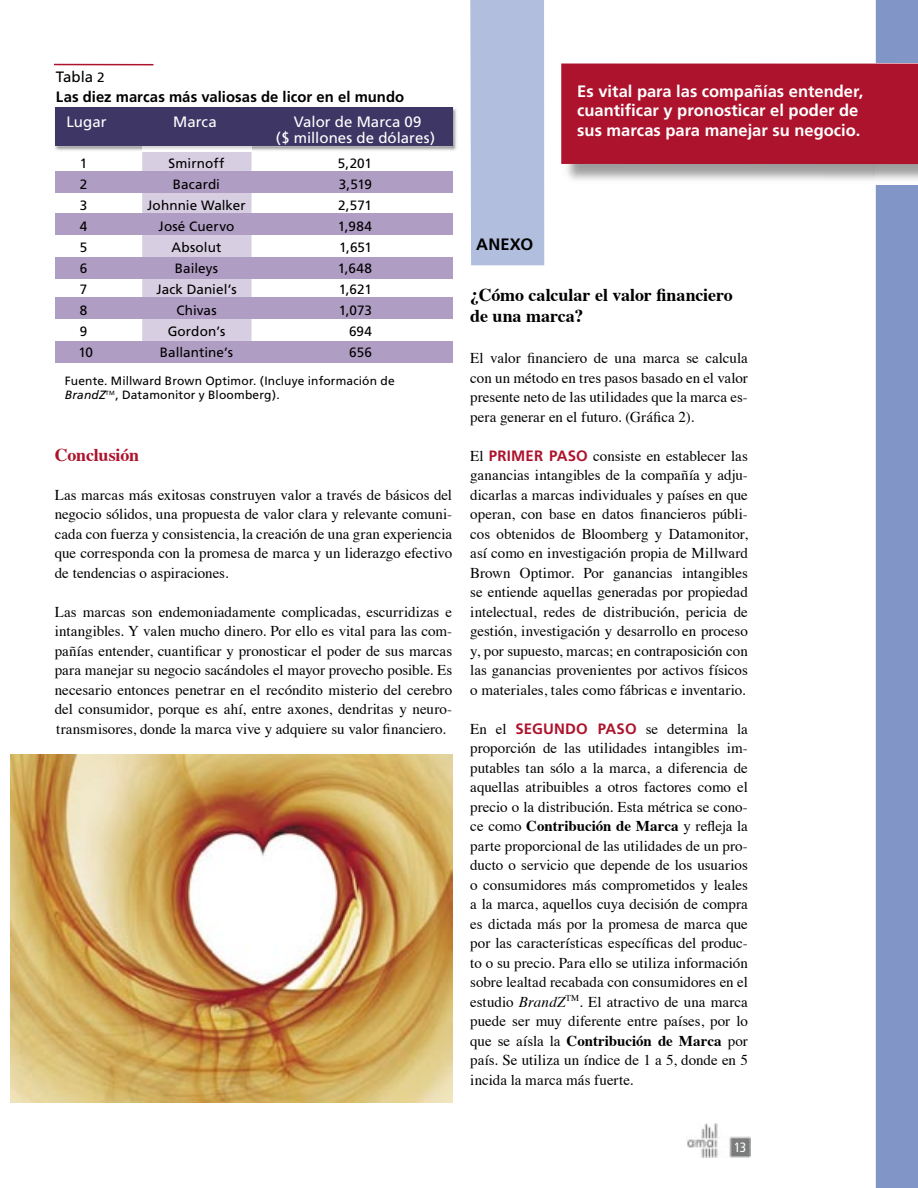
<style>
.page{position:relative;width:918px;height:1188px;background:#fff}
.page>*{position:absolute;margin:0;border:0;box-sizing:border-box;transform-origin:0 0}
.t1{font:700 18px/21.6px "Times";letter-spacing:-.005em;color:#000}
.t2{font:700 18px "Times";letter-spacing:-.01em;color:#ad132c}
.t3{font:700 16.5px/19.5px "Frutiger";color:#fff}
.t4{font:700 16.5px "Frutiger";letter-spacing:.01em;color:#000}
.t5{font:15px/19.5px "Times";color:#000;text-align:justify}
.t6{font:700 15px/19.5px "Frutiger";letter-spacing:.005em;color:#000}
.t7{font:15px/16.5px "Frutiger";color:#fff;text-align:center}
.t8{font:13.5px "Frutiger";letter-spacing:.005em;color:#000}
.t9{font:condensed 13.5px "Frutiger";color:#fff}
.t10{font:12px/14.4px "Frutiger";letter-spacing:.01em;color:#000}
.s1{font-weight:400}
.s2{font-weight:400;font-size:13.5px}
.s3{font-style:italic}
.s4{font-family:"Frutiger";font-weight:700;color:#ad132c}
.s5{font-weight:700}
</style>
<div class="page">
<img style="left:686px;top:1124px;width:64px;height:33px">
<img style="left:55px;top:107px;width:403px;height:44px">
<div style="left:55px;top:108px;width:398px;height:38px;background:#3e3766"></div>
<div style="left:55px;top:172px;width:398px;height:21px;background:#b09dc3"></div>
<div style="left:55px;top:213px;width:398px;height:21px;background:#b09dc3"></div>
<div style="left:55px;top:257px;width:398px;height:22px;background:#b09dc3"></div>
<div style="left:55px;top:341px;width:398px;height:22px;background:#b09dc3"></div>
<div style="left:142px;top:152px;width:110px;height:61px;background:#d7cee1"></div>
<img style="left:142px;top:147px;width:110px;height:4px">
<div style="left:142px;top:172px;width:110px;height:21px;background:#b09dc3"></div>
<div style="left:142px;top:234px;width:110px;height:107px;background:#d7cee1"></div>
<div style="left:142px;top:257px;width:110px;height:22px;background:#b09dc3"></div>
<hr style="left:142px;top:363px;width:110px;height:1px;background:#d7cee1">
<div style="left:55px;top:298px;width:398px;height:21px;background:#b09dc3"></div>
<div style="left:876px;top:0;width:42px;height:1188px;background:#8195c7"></div>
<img style="left:876px;top:164px;width:42px;height:20px">
<div style="left:561px;top:64px;width:357px;height:100px;background:#ad132c"></div>
<div style="left:470px;top:0;width:74px;height:265px;background:#b2bedd"></div>
<hr style="left:54px;top:64px;width:99px;height:1px;background:#ad132c">
<img style="left:11px;top:754px;width:441px;height:349px">
<p class="t6" style="left:56px;top:67px;width:350px"><span class="s1">Tabla</span> <span class="s2">2<br></span>Las diez marcas más valiosas de licor en el mundo</p>
<p class="t7" style="left:66px;top:113px;width:42px">Lugar</p>
<p class="t7" style="left:173px;top:113px;width:45px">Marca</p>
<p class="t7" style="left:276px;top:113px;width:161px">Valor de Marca 09<br>($ millones de dólares)</p>
<p class="t8" style="left:80px;top:156px;width:9px">1</p>
<p class="t8" style="left:169px;top:156px;width:57px">Smirnoff</p>
<p class="t8" style="left:338px;top:156px;width:36px">5,201</p>
<p class="t8" style="left:80px;top:177px;width:9px">2</p>
<p class="t8" style="left:173px;top:177px;width:49px">Bacardi</p>
<p class="t8" style="left:339px;top:177px;width:35px">3,519</p>
<p class="t8" style="left:80px;top:198px;width:9px">3</p>
<p class="t8" style="left:147px;top:198px;width:100px">Johnnie Walker</p>
<p class="t8" style="left:338px;top:198px;width:35px">2,571</p>
<p class="t8" style="left:80px;top:219px;width:9px">4</p>
<p class="t8" style="left:159px;top:219px;width:77px">José Cuervo</p>
<p class="t8" style="left:338px;top:219px;width:36px">1,984</p>
<p class="t8" style="left:80px;top:240px;width:9px">5</p>
<p class="t8" style="left:172px;top:240px;width:51px">Absolut</p>
<p class="t8" style="left:339px;top:240px;width:34px">1,651</p>
<p class="t8" style="left:80px;top:261px;width:9px">6</p>
<p class="t8" style="left:175px;top:261px;width:45px">Baileys</p>
<p class="t8" style="left:338px;top:261px;width:36px">1,648</p>
<p class="t8" style="left:80px;top:282px;width:9px">7</p>
<p class="t8" style="left:156px;top:282px;width:82px">Jack Daniel’s</p>
<p class="t8" style="left:339px;top:282px;width:35px">1,621</p>
<p class="t8" style="left:80px;top:303px;width:9px">8</p>
<p class="t8" style="left:176px;top:303px;width:42px">Chivas</p>
<p class="t8" style="left:339px;top:303px;width:35px">1,073</p>
<p class="t8" style="left:80px;top:324px;width:9px">9</p>
<p class="t8" style="left:168px;top:324px;width:59px">Gordon’s</p>
<p class="t8" style="left:349px;top:324px;width:24px">694</p>
<p class="t8" style="left:78px;top:345px;width:16px">10</p>
<p class="t8" style="left:160px;top:345px;width:75px">Ballantine’s</p>
<p class="t8" style="left:349px;top:345px;width:24px">656</p>
<p class="t10" style="left:65px;top:373px;width:331px">Fuente. Millward Brown Optimor. (Incluye información de<br><span class="s3">BrandZ</span><sup>TM</sup>, Datamonitor y Bloomberg).</p>
<p class="t2" style="left:55px;top:438px;width:86px">Conclusión</p>
<p class="t5" style="left:55px;top:484px;width:399px">Las marcas más exitosas construyen valor a través de básicos del negocio sólidos, una propuesta de valor clara y relevante comuni&shy;cada con fuerza y consistencia, la creación de una gran experiencia que corresponda con la promesa de marca y un liderazgo efectivo de tendencias o aspiraciones.</p>
<p class="t5" style="left:55px;top:601px;width:399px">Las marcas son endemoniadamente complicadas, escurridizas e intangibles. Y valen mucho dinero. Por ello es vital para las com&shy;pañías entender, cuantificar y pronosticar el poder de sus marcas para manejar su negocio sacándoles el mayor provecho posible. Es necesario entonces penetrar en el recóndito misterio del cerebro del consumidor, porque es ahí, entre axones, dendritas y neuro&shy;transmisores, donde la marca vive y adquiere su valor financiero.</p>
<p class="t3" style="left:577px;top:81px;width:287px">Es vital para las compañías entender, cuantificar y pronosticar el poder de sus marcas para manejar su negocio.</p>
<p class="t4" style="left:476px;top:235px;width:59px">ANEXO</p>
<p class="t1" style="left:470px;top:282px;width:264px">¿Cómo calcular el valor financiero de una marca?</p>
<p class="t5" style="left:470px;top:347px;width:279px">El valor financiero de una marca se calcula con un método en tres pasos basado en el valor presente neto de las utilidades que la marca es&shy;pera generar en el futuro. (Gráfica 2).</p>
<p class="t5" style="left:470px;top:445px;width:279px">El <span class="s4">PRIMER PASO</span> consiste en establecer las ganancias intangibles de la compañía y adju&shy;dicarlas a marcas individuales y países en que operan, con base en datos financieros públi&shy;cos obtenidos de Bloomberg y Datamonitor, así como en investigación propia de Millward Brown Optimor. Por ganancias intangibles se entiende aquellas generadas por propiedad intelectual, redes de distribución, pericia de gestión, investigación y desarrollo en proceso y, por supuesto, marcas; en contraposición con las ganancias provenientes por activos físicos o materiales, tales como fábricas e inventario.</p>
<p class="t5" style="left:470px;top:718px;width:279px">En el <span class="s4">SEGUNDO PASO</span> se determina la proporción de las utilidades intangibles im&shy;putables tan sólo a la marca, a diferencia de aquellas atribuibles a otros factores como el precio o la distribución. Esta métrica se cono&shy;ce como <span class="s5">Contribución de Marca</span> y refleja la parte proporcional de las utilidades de un pro&shy;ducto o servicio que depende de los usuarios o consumidores más comprometidos y leales a la marca, aquellos cuya decisión de compra es dictada más por la promesa de marca que por las características específicas del produc&shy;to o su precio. Para ello se utiliza información sobre lealtad recabada con consumidores en el estudio <span class="s3">BrandZ</span><sup>TM</sup>. El atractivo de una marca puede ser muy diferente entre países, por lo que se aísla la <span class="s5">Contribución de Marca</span> por país. Se utiliza un índice de 1 a 5, donde en 5 incida la marca más fuerte.</p>
<p class="t9" style="left:734px;top:1140px;width:14px">13</p>
</div>
